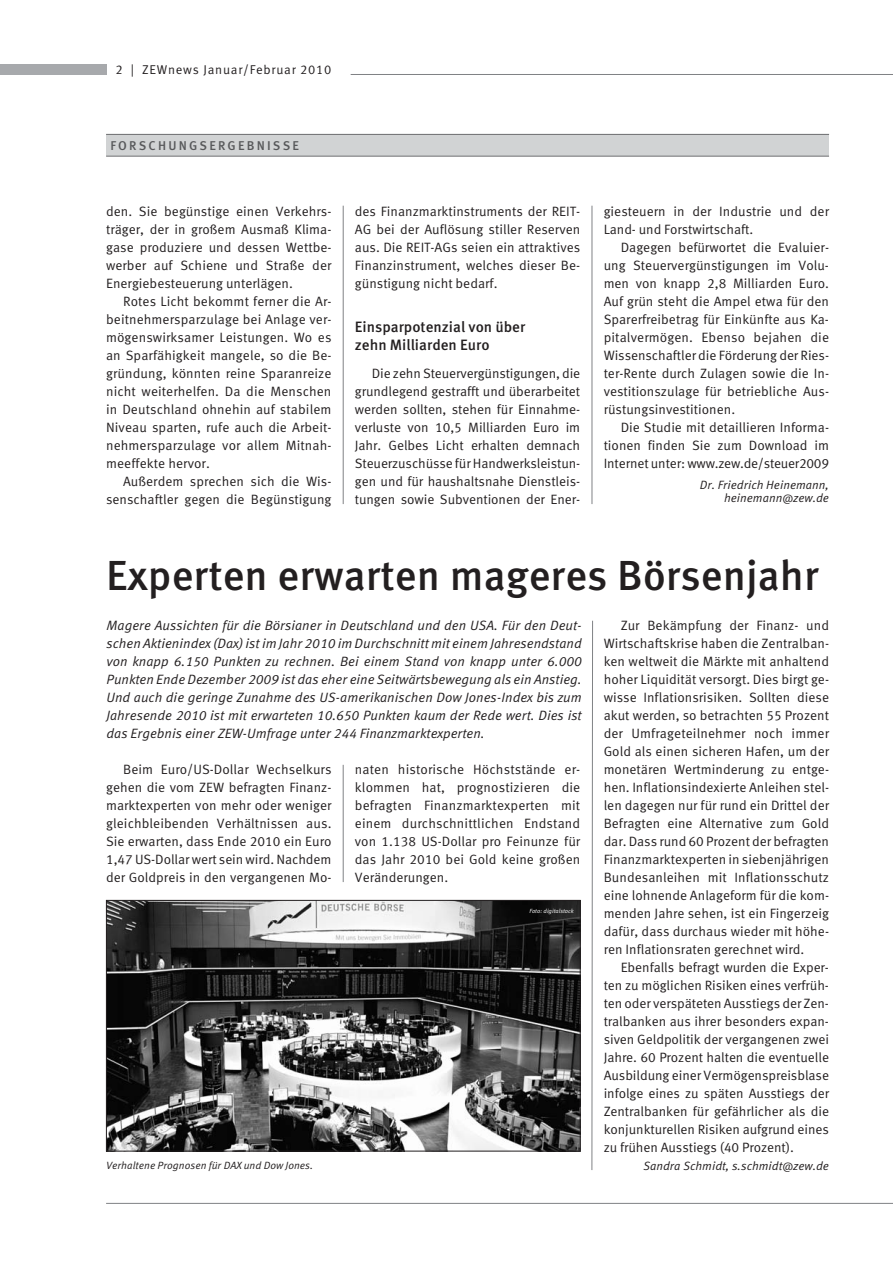
<style>
.page{position:relative;width:893px;height:1263px;background:#fff}
.page>*{position:absolute;margin:0;border:0;box-sizing:border-box;transform-origin:0 0}
.t1{font:500 42px "Meta Pro";color:#231f20}
.t2{font:500 15px/18px "Meta Pro";color:#231f20}
.t3{font:13.5px/18px "Meta Pro";color:#231f20;text-align:justify}
.t4{font:italic 13.5px/18px "Meta Pro";color:#231f20;text-align:justify}
.t5{font:12.75px "Meta Pro";letter-spacing:.06em;color:#231f20}
.t6{font:500 12.75px "Meta Pro";letter-spacing:.17em;color:#58595b}
.t7{font:italic 12px/13.5px "Meta Pro";color:#231f20;text-align:right}
.t8{font:italic 10.5px "Meta Pro";color:#231f20}
.t9{font:italic 6px "Meta Pro";color:#fff}
</style>
<div class="page">
<div style="left:0;top:64px;width:106px;height:10px;background:#a7a9ac"></div>
<hr style="left:106px;top:1203px;width:786px;height:1px;background:#808285">
<div style="left:106px;top:135px;width:723px;height:21px;background:#d1d3d4"></div>
<hr style="left:106px;top:134px;width:723px;height:1px;background:#6d6e70">
<hr style="left:106px;top:156px;width:723px;height:1px;background:#6d6e70">
<hr style="left:351px;top:74px;width:541px;height:1px;background:#808285">
<hr style="left:592px;top:206px;width:1px;height:298px;background:#808285">
<hr style="left:343px;top:206px;width:1px;height:298px;background:#808285">
<svg style="left:591px;top:620px;width:2px;height:550px"></svg>
<hr style="left:343px;top:765px;width:1px;height:117px;background:#808285">
<img style="left:108px;top:902px;width:470px;height:247px">
<div style="left:106px;top:900px;width:474px;height:251px;border:1px solid #231f20"></div>
<p class="t5" style="left:115px;top:65px;width:218px">2 | ZEWnews Januar/Februar 2010</p>
<p class="t6" style="left:110px;top:141px;width:190px">FORSCHUNGSERGEBNISSE</p>
<p class="t3" style="left:106px;top:203px;width:227px">den. Sie begünstige einen Verkehrs - träger, der in großem Ausmaß Klima - gase produziere und dessen Wettbe&shy;werber auf Schiene und Straße der Energiebesteuerung unterlägen.</p>
<p class="t3" style="left:106px;top:293px;width:227px;text-indent:17px">Rotes Licht bekommt ferner die Ar&shy;beitnehmersparzulage bei Anlage ver&shy;mögenswirksamer Leistungen. Wo es an Sparfähigkeit mangele, so die Be&shy;gründung, könnten reine Sparanreize nicht weiterhelfen. Da die Menschen in Deutschland ohnehin auf stabilem Niveau sparten, rufe auch die Arbeit&shy;nehmersparzulage vor allem Mitnah&shy;meeffekte hervor.</p>
<p class="t3" style="left:106px;top:473px;width:227px;text-align:right">Außerdem sprechen sich die Wis&shy;senschaftler gegen die Begünstigung</p>
<p class="t3" style="left:355px;top:203px;width:227px">des Finanzmarktinstruments der REIT-AG bei der Auflösung stiller Reserven aus. Die REIT-AGs seien ein attraktives Finanzinstrument, welches dieser Be&shy;günstigung nicht bedarf.</p>
<p class="t2" style="left:355px;top:319px;width:172px">Einsparpotenzial von über zehn Milliarden Euro</p>
<p class="t3" style="left:355px;top:365px;width:227px;text-indent:17px">Die zehn Steuervergünstigungen, die grundlegend gestrafft und überarbeitet werden sollten, stehen für Einnahme&shy;verluste von 10,5 Milliarden Euro im Jahr. Gelbes Licht erhalten demnach Steuerzuschüsse für Handwerksleistun&shy;gen und für haushaltsnahe Dienstleis&shy;tungen sowie Subventionen der Ener-</p>
<p class="t3" style="left:604px;top:203px;width:227px">giesteuern in der Industrie und der<br>Land- und Forstwirtschaft.</p>
<p class="t3" style="left:604px;top:239px;width:227px;text-indent:17px">Dagegen befürwortet die Evaluier - ung Steuervergünstigungen im Volu&shy;men von knapp 2,8 Milliarden Euro.<br>Auf grün steht die Ampel etwa für den Sparerfreibetrag für Einkünfte aus Ka&shy;pitalvermögen. Ebenso bejahen die Wissenschaftler die Förderung der Ries&shy;ter-Rente durch Zulagen sowie die In&shy;vestitionszulage für betriebliche Aus&shy;rüstungsinvestitionen.</p>
<p class="t3" style="left:604px;top:419px;width:227px;text-indent:17px">Die Studie mit detaillieren Informa&shy;tionen finden Sie zum Download im Internet unter: www.zew.de/steuer2009</p>
<p class="t7" style="left:700px;top:479px;width:131px">Dr. Friedrich Heinemann, heinemann@zew.de</p>
<h1 class="t1" style="left:106px;top:559px;width:714px">Experten erwarten mageres Börsenjahr</h1>
<p class="t4" style="left:106px;top:618px;width:477px">Magere Aussichten für die Börsianer in Deutschland und den USA. Für den Deut&shy;schen Aktienindex (Dax) ist im Jahr 2010 im Durchschnitt mit einem Jahresendstand von knapp 6.150 Punkten zu rechnen. Bei einem Stand von knapp unter 6.000<br>Punkten Ende Dezember 2009 ist das eher eine Seitwärtsbewegung als ein Anstieg.<br>Und auch die geringe Zunahme des US-amerikanischen Dow Jones-Index bis zum Jahresende 2010 ist mit erwarteten 10.650 Punkten kaum der Rede wert. Dies ist das Ergebnis einer ZEW-Umfrage unter 244 Finanzmarktexperten.</p>
<p class="t3" style="left:604px;top:617px;width:227px;text-indent:17px">Zur Bekämpfung der Finanz- und Wirtschaftskrise haben die Zentralban&shy;ken weltweit die Märkte mit anhaltend hoher Liquidität versorgt. Dies birgt ge&shy;wisse Inflationsrisiken. Sollten diese akut werden, so betrachten 55 Prozent der Umfrageteilnehmer noch immer Gold als einen sicheren Hafen, um der monetären Wertminderung zu entge&shy;hen. Inflationsindexierte Anleihen stel&shy;len dagegen nur für rund ein Drittel der Befragten eine Alternative zum Gold dar. Dass rund 60 Prozent der befragten Finanzmarktexperten in siebenjährigen Bundesanleihen mit Inflationsschutz eine lohnende Anlageform für die kom&shy;menden Jahre sehen, ist ein Fingerzeig dafür, dass durchaus wieder mit höhe&shy;ren Inflationsraten gerechnet wird.</p>
<p class="t3" style="left:604px;top:959px;width:227px;text-indent:17px">Ebenfalls befragt wurden die Exper&shy;ten zu möglichen Risiken eines verfrüh&shy;ten oder verspäteten Ausstiegs der Zen&shy;tralbanken aus ihrer besonders expan&shy;siven Geldpolitik der vergangenen zwei Jahre. 60 Prozent halten die eventuelle Ausbildung einer Vermögenspreisblase infolge eines zu späten Ausstiegs der Zentralbanken für gefährlicher als die konjunkturellen Risiken aufgrund eines zu frühen Ausstiegs (40 Prozent).</p>
<p class="t7" style="left:643px;top:1160px;width:187px">Sandra Schmidt, s.schmidt@zew.de</p>
<p class="t3" style="left:106px;top:761px;width:227px;text-indent:17px">Beim Euro/US-Dollar Wechselkurs gehen die vom ZEW befragten Finanz&shy;marktexperten von mehr oder weniger gleichbleibenden Verhältnissen aus.<br>Sie erwarten, dass Ende 2010 ein Euro 1,47 US-Dollar wert sein wird. Nachdem der Goldpreis in den vergangenen Mo-</p>
<p class="t3" style="left:355px;top:761px;width:227px">naten historische Höchststände er&shy;klommen hat, prognostizieren die befragten Finanzmarktexperten mit einem durchschnittlichen Endstand von 1.138 US-Dollar pro Feinunze für das Jahr 2010 bei Gold keine großen Veränderungen.</p>
<p class="t9" style="left:529px;top:909px;width:46px">Foto: digitalstock</p>
<p class="t8" style="left:106px;top:1161px;width:208px">Verhaltene Prognosen für DAX und Dow Jones.</p>
</div>
